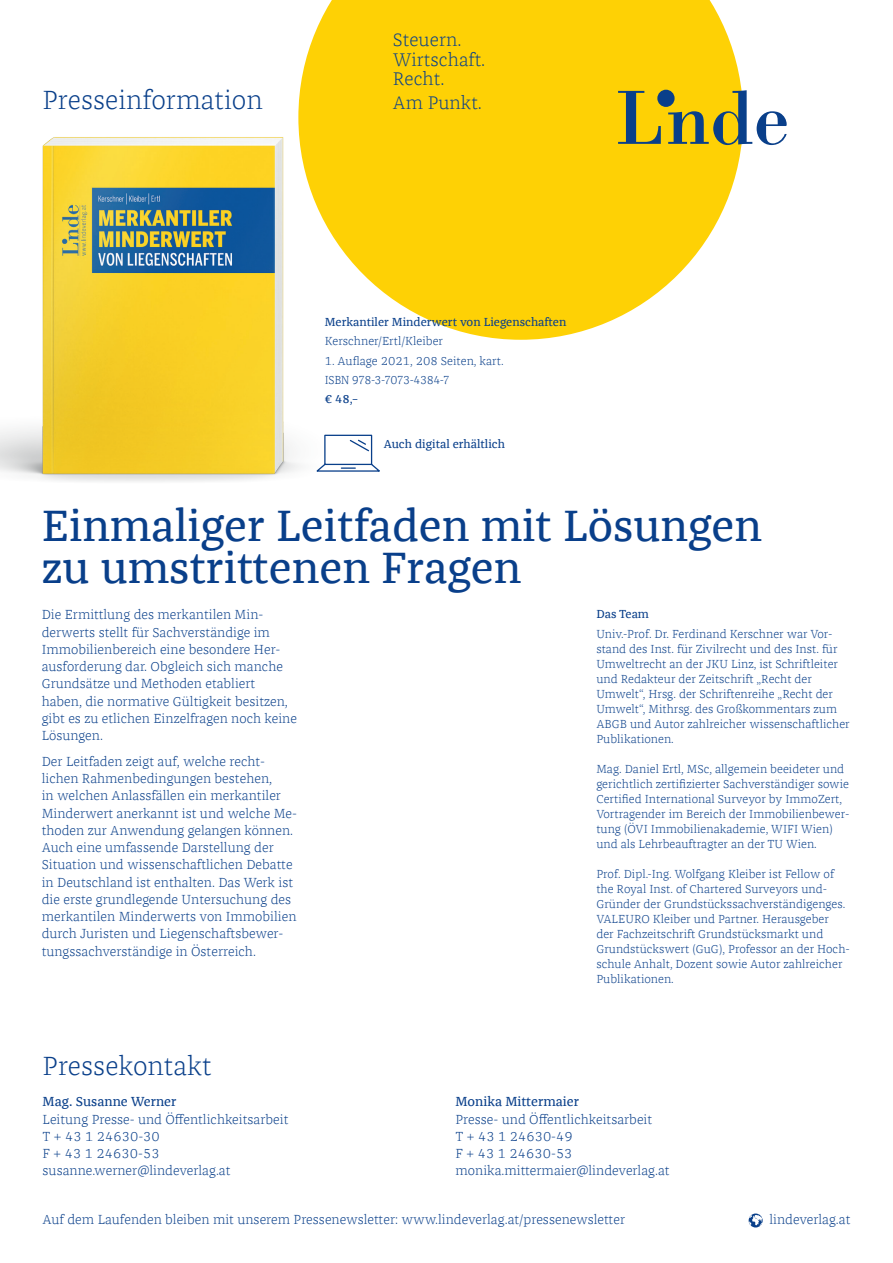
<style>
.page{position:relative;width:893px;height:1263px;background:#fff}
.page>*{position:absolute;margin:0;border:0;box-sizing:border-box;transform-origin:0 0}
.Headline{font:45px/42px "Franziska Offc Pro";color:#093f8a}
.Headline-2{font:300 27px "Franziska Offc Pro";color:#093f8a}
.t1{font:300 18.75px/19.5px "Franziska Offc Pro";color:#093f8a}
.Fließtext{font:300 13.5px/17.2px "Franziska Offc Pro";color:#093f8a}
.Autorentext_bibiogra{font:300 12px/15px "Franziska Offc Pro";color:#093f8a}
.Autorentext_bibiogra-2{font:12px "Franziska Offc Pro";color:#093f8a}
.Autorentext_bibiogra-3{font:300 12px "Franziska Offc Pro";letter-spacing:-.05em;color:#093f8a;scale:.96 1}
.s1{font-weight:400}
</style>
<div class="page">
<svg style="left:298px;top:0;width:444px;height:340px;background:#fed623"></svg>
<svg style="left:618px;top:91px;width:43px;height:53px;background:#b0a22f"></svg>
<svg style="left:668px;top:90px;width:119px;height:55px"></svg>
<div style="left:657px;top:90px;width:18px;height:17px;background:#093f8a;border-radius:50%"></div>
<svg style="left:749px;top:1213px;width:14px;height:14px"></svg>
<img style="left:0;top:114px;width:474px;height:368px">
<p class="Headline-2" style="left:43px;top:83px;width:222px">Presseinformation</p>
<p class="t1" style="left:393px;top:30px;width:94px">Steuern.<br>Wirtschaft.<br>Recht.</p>
<p class="t1" style="left:393px;top:92px;width:91px">Am Punkt.</p>
<p class="Autorentext_bibiogra-2" style="left:325px;top:315px;width:243px">Merkantiler Minderwert von Liegenschaften</p>
<p class="Autorentext_bibiogra" style="left:325px;top:334px;width:120px">Kerschner/Ertl/Kleiber</p>
<p class="Autorentext_bibiogra" style="left:325px;top:353px;width:180px">1. Auflage 2021, 208 Seiten, kart.</p>
<p class="Autorentext_bibiogra-3" style="left:325px;top:372px;width:132px">ISBN 978-3-7073-4384-7</p>
<p class="Autorentext_bibiogra-2" style="left:325px;top:392px;width:35px">€ 48,–</p>
<p class="Autorentext_bibiogra-2" style="left:384px;top:437px;width:123px">Auch digital erhältlich</p>
<p class="Headline" style="left:42px;top:504px;width:722px">Einmaliger Leitfaden mit Lösungen zu umstrittenen Fragen</p>
<p class="Fließtext" style="left:42px;top:606px;width:257px">Die Ermittlung des merkantilen Min&shy;derwerts stellt für Sachverständige im Immobilienbereich eine besondere Her&shy;ausforderung dar. Obgleich sich manche Grundsätze und Methoden etabliert haben, die normative Gültigkeit besitzen, gibt es zu etlichen Einzelfragen noch keine Lösungen.</p>
<p class="Fließtext" style="left:42px;top:752px;width:257px">Der Leitfaden zeigt auf, welche recht&shy;lichen Rahmenbedingungen bestehen,<br>in welchen Anlassfällen ein merkantiler Minderwert anerkannt ist und welche Me&shy;thoden zur Anwendung gelangen können.<br>Auch eine umfassende Darstellung der Situation und wissenschaftlichen Debatte in Deutschland ist enthalten. Das Werk ist die erste grundlegende Untersuchung des merkantilen Minderwerts von Immobilien durch Juristen und Liegenschaftsbewer&shy;tungssachverständige in Österreich.</p>
<p class="Headline-2" style="left:43px;top:1049px;width:170px">Pressekontakt</p>
<p class="Autorentext_bibiogra-2" style="left:596px;top:607px;width:54px">Das Team</p>
<p class="Autorentext_bibiogra" style="left:596px;top:626px;width:255px">Univ.-Prof. Dr. Ferdinand Kerschner war Vor&shy;stand des Inst. für Zivilrecht und des Inst. für Umweltrecht an der JKU Linz, ist Schriftleiter und Redakteur der Zeitschrift „Recht der Umwelt“, Hrsg. der Schriftenreihe „Recht der Umwelt“, Mithrsg. des Großkommentars zum ABGB und Autor zahlreicher wissenschaftlicher Publikationen.</p>
<p class="Autorentext_bibiogra" style="left:596px;top:761px;width:255px">Mag. Daniel Ertl, MSc, allgemein beeideter und gerichtlich zertifizierter Sachverständiger sowie Certified International Surveyor by ImmoZert, Vortragender im Bereich der Immobilienbewer&shy;tung (ÖVI Immobilienakademie, WIFI Wien) und als Lehrbeauftragter an der TU Wien.</p>
<p class="Autorentext_bibiogra" style="left:596px;top:866px;width:255px">Prof. Dipl.-Ing. Wolfgang Kleiber ist Fellow of the Royal Inst. of Chartered Surveyors und-Gründer der Grundstückssachverständigenges.<br>VALEURO Kleiber und Partner. Herausgeber<br>der Fachzeitschrift Grundstücksmarkt und Grundstückswert (GuG), Professor an der Hoch&shy;schule Anhalt, Dozent sowie Autor zahlreicher Publikationen.</p>
<p class="Fließtext" style="left:43px;top:1093px;width:247px"><span class="s1">Mag. Susanne Werner<br></span>Leitung Presse- und Öffentlichkeitsarbeit<br>T + 43 1 24630-30<br>F + 43 1 24630-53 susanne.werner@lindeverlag.at</p>
<p class="Fließtext" style="left:456px;top:1093px;width:216px"><span class="s1">Monika Mittermaier<br></span>Presse- und Öffentlichkeitsarbeit<br>T + 43 1 24630-49<br>F + 43 1 24630-53 monika.mittermaier@lindeverlag.at</p>
<p class="Fließtext" style="left:43px;top:1211px;width:584px">Auf dem Laufenden bleiben mit unserem Pressenewsletter: www.lindeverlag.at/pressenewsletter</p>
<p class="Fließtext" style="left:769px;top:1211px;width:83px">lindeverlag.at</p>
</div>
